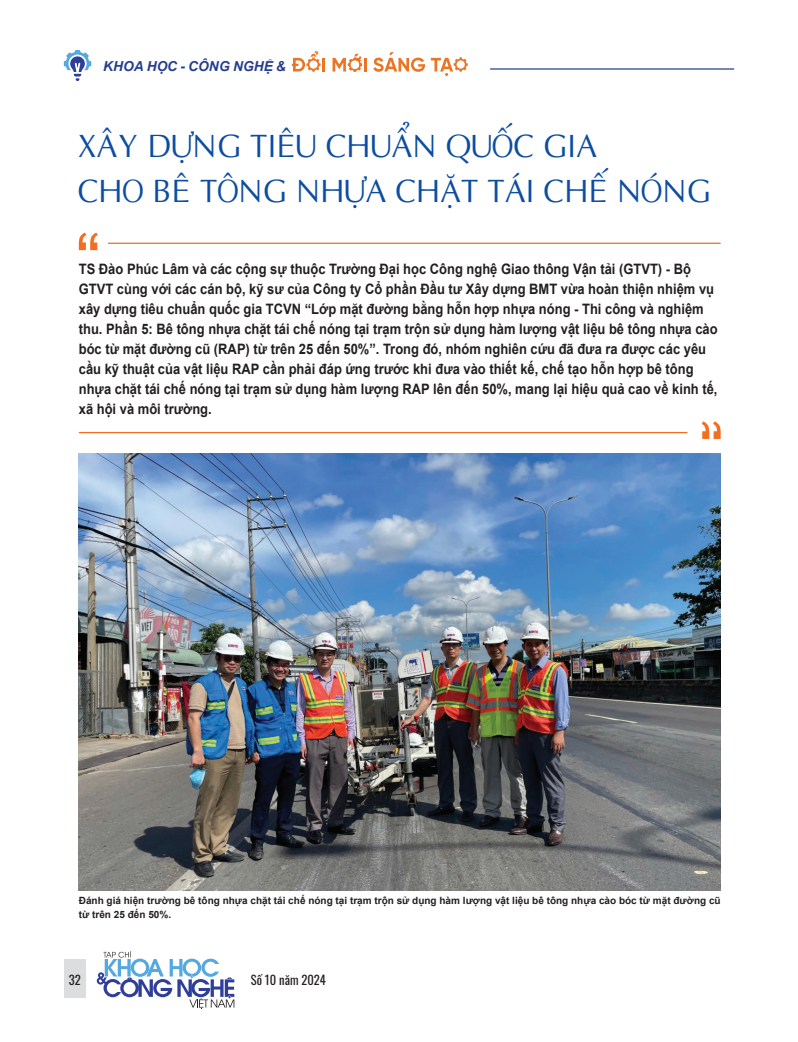
<style>
.page{position:relative;width:798px;height:1042px;background:#fff}
.page>*{position:absolute;margin:0;border:0;box-sizing:border-box;transform-origin:0 0}
.t1{font:32.5px/45px "UTM Aptima";color:#0d4da1;scale:.95 1}
.t2{font:700 14.38px/20px "Arial";color:#231f20;scale:.9 1}
.t3{font:italic 700 13.75px "Arial";letter-spacing:.005em;color:#253f8e}
.t4{font:12.5px "Oswald";color:#231f20}
.t5{font:700 10px/13.8px "Arial";color:#231f20}
</style>
<div class="page">
<svg style="left:64px;top:50px;width:27px;height:31px"></svg>
<hr style="left:490px;top:68px;width:243px;height:2px;background:#253f8e">
<hr style="left:322px;top:58px;width:3px;height:14px;background:#ec7525">
<svg style="left:292px;top:51px;width:28px;height:21px"></svg>
<svg style="left:332px;top:54px;width:34px;height:18px"></svg>
<svg style="left:373px;top:52px;width:94px;height:24px"></svg>
<div style="left:64px;top:958px;width:22px;height:39px;background:#dcdddf"></div>
<svg style="left:97px;top:951px;width:137px;height:58px"></svg>
<svg style="left:79px;top:233px;width:19px;height:17px"></svg>
<hr style="left:108px;top:243px;width:612px;height:1px;background:#f36e21">
<hr style="left:79px;top:432px;width:608px;height:1px;background:#f36e21">
<svg style="left:701px;top:421px;width:19px;height:18px"></svg>
<img style="left:78px;top:454px;width:642px;height:436px">
<p class="t3" style="left:103px;top:57px;width:184px">KHOA HỌC - CÔNG NGHỆ &amp;</p>
<h1 class="t1" style="left:78px;top:121px;width:668px">XÂY DỰNG TIÊU CHUẨN QUỐC GIA<br>CHO BÊ TÔNG NHỰA CHẶT TÁI CHẾ NÓNG</h1>
<p class="t2" style="left:79px;top:259px;width:711px">TS Đào Phúc Lâm và các cộng sự thuộc Trường Đại học Công nghệ Giao thông Vận tải (GTVT) - Bộ GTVT cùng với các cán bộ, kỹ sư của Công ty Cổ phần Đầu tư Xây dựng BMT vừa hoàn thiện nhiệm vụ xây dựng tiêu chuẩn quốc gia TCVN “Lớp mặt đường bằng hỗn hợp nhựa nóng - Thi công và nghiệm thu. Phần 5: Bê tông nhựa chặt tái chế nóng tại trạm trộn sử dụng hàm lượng vật liệu bê tông nhựa cào bóc từ mặt đường cũ (RAP) từ trên 25 đến 50%”. Trong đó, nhóm nghiên cứu đã đưa ra được các yêu cầu kỹ thuật của vật liệu RAP cần phải đáp ứng trước khi đưa vào thiết kế, chế tạo hỗn hợp bê tông nhựa chặt tái chế nóng tại trạm sử dụng hàm lượng RAP lên đến 50%, mang lại hiệu quả cao về kinh tế, xã hội và môi trường.</p>
<p class="t5" style="left:79px;top:894px;width:643px">Đánh giá hiện trường bê tông nhựa chặt tái chế nóng tại trạm trộn sử dụng hàm lượng vật liệu bê tông nhựa cào bóc từ mặt đường cũ từ trên 25 đến 50%.</p>
<p class="t4" style="left:69px;top:968px;width:13px">32</p>
<p class="t4" style="left:251px;top:968px;width:76px">Số 10 năm 2024</p>
</div>
